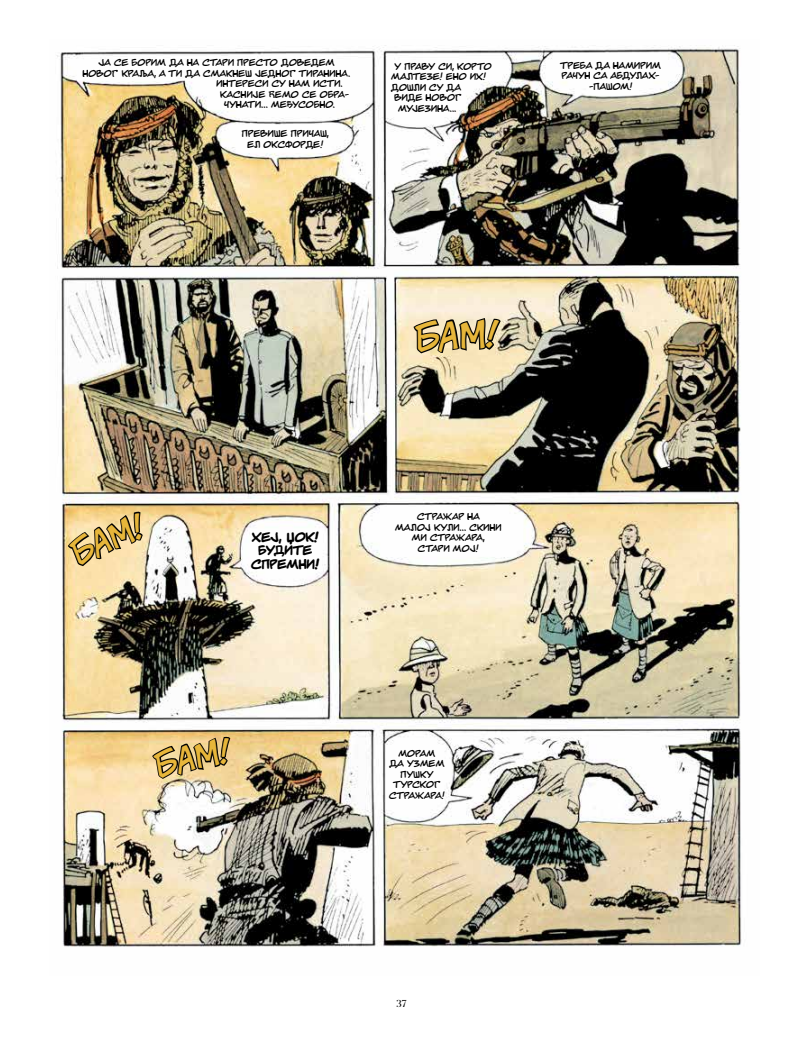
<style>
.page{position:relative;width:798px;height:1053px;background:#fff}
.page>*{position:absolute;margin:0;border:0;box-sizing:border-box;transform-origin:0 0}
.t1{font:34.25px "BDS Campbell";color:#e7b63a;scale:1.07 1}
.t2{font:31.38px "BDS Campbell";color:#e7b63a;scale:1.07 1}
.t3{font:700 11.25px/13.5px "ZM Korto Magareze";letter-spacing:-.015em;color:#000;text-align:center}
.t4{font:10px "Noe Display";color:#000}
.t5{font:8.75px/10.5px "ZM Korto Magareze";letter-spacing:.02em;color:#000;text-align:center}
</style>
<div class="page">
<img style="left:56px;top:45px;width:686px;height:902px">
<svg style="left:411px;top:316px;width:91px;height:39px;background:#998f78"></svg>
<svg style="left:64px;top:508px;width:88px;height:62px;background:#c3ad81"></svg>
<svg style="left:149px;top:733px;width:87px;height:48px;background:#b19b6d"></svg>
<p class="t5" style="left:98px;top:58px;width:238px">ЈА СЕ БОРИМ ДА НА СТАРИ ПРЕСТО ДОВЕДЕМ</p>
<p class="t5" style="left:83px;top:69px;width:269px">НОВОГ КРАЉА, А ТИ ДА СМАКНЕШ ЈЕДНОГ ТИРАНИНА.</p>
<p class="t5" style="left:216px;top:79px;width:127px">ИНТЕРЕСИ СУ НАМ ИСТИ.</p>
<p class="t5" style="left:220px;top:90px;width:130px">КАСНИЈЕ ЋЕМО СЕ ОБРА-</p>
<p class="t5" style="left:224px;top:100px;width:112px">ЧУНАТИ... МЕЂУСОБНО.</p>
<p class="t5" style="left:242px;top:129px;width:88px">ПРЕВИШЕ ПРИЧАШ,<br>ЕЛ ОКСФОРДЕ!</p>
<p class="t5" style="left:394px;top:61px;width:99px">У ПРАВУ СИ, КОРТО</p>
<p class="t5" style="left:391px;top:72px;width:96px">МАЛТЕЗЕ! ЕНО ИХ!</p>
<p class="t5" style="left:391px;top:82px;width:71px">ДОШЛИ СУ ДА</p>
<p class="t5" style="left:394px;top:93px;width:68px">ВИДЕ НОВОГ</p>
<p class="t5" style="left:398px;top:103px;width:60px">МУЈЕЗИНА...</p>
<p class="t5" style="left:560px;top:60px;width:102px">ТРЕБА ДА НАМИРИМ<br>РАЧУН СА АБДУЛАХ--ПАШОМ!</p>
<h2 class="t2" style="left:64px;top:535px;width:72px;rotate:-22deg">БАМ!</h2>
<p class="t3" style="left:251px;top:531px;width:70px">ХЕЈ, ЏОК!<br>БУДИТЕ<br>СПРЕМНИ!</p>
<h2 class="t2" style="left:151px;top:745px;width:72px;rotate:-11deg">БАМ!</h2>
<h1 class="t1" style="left:413px;top:315px;width:79px;rotate:-2deg">БАМ!</h1>
<p class="t5" style="left:395px;top:512px;width:108px">СТРАЖАР НА<br>МАЛОЈ КУЛИ... СКИНИ<br>МИ СТРАЖАРА,<br>СТАРИ МОЈ!</p>
<p class="t5" style="left:389px;top:748px;width:57px">МОРАМ<br>ДА УЗМЕМ<br>ПУШКУ<br>ТУРСКОГ<br>СТРАЖАРА!</p>
<p class="t4" style="left:396px;top:997px;width:11px">37</p>
</div>
